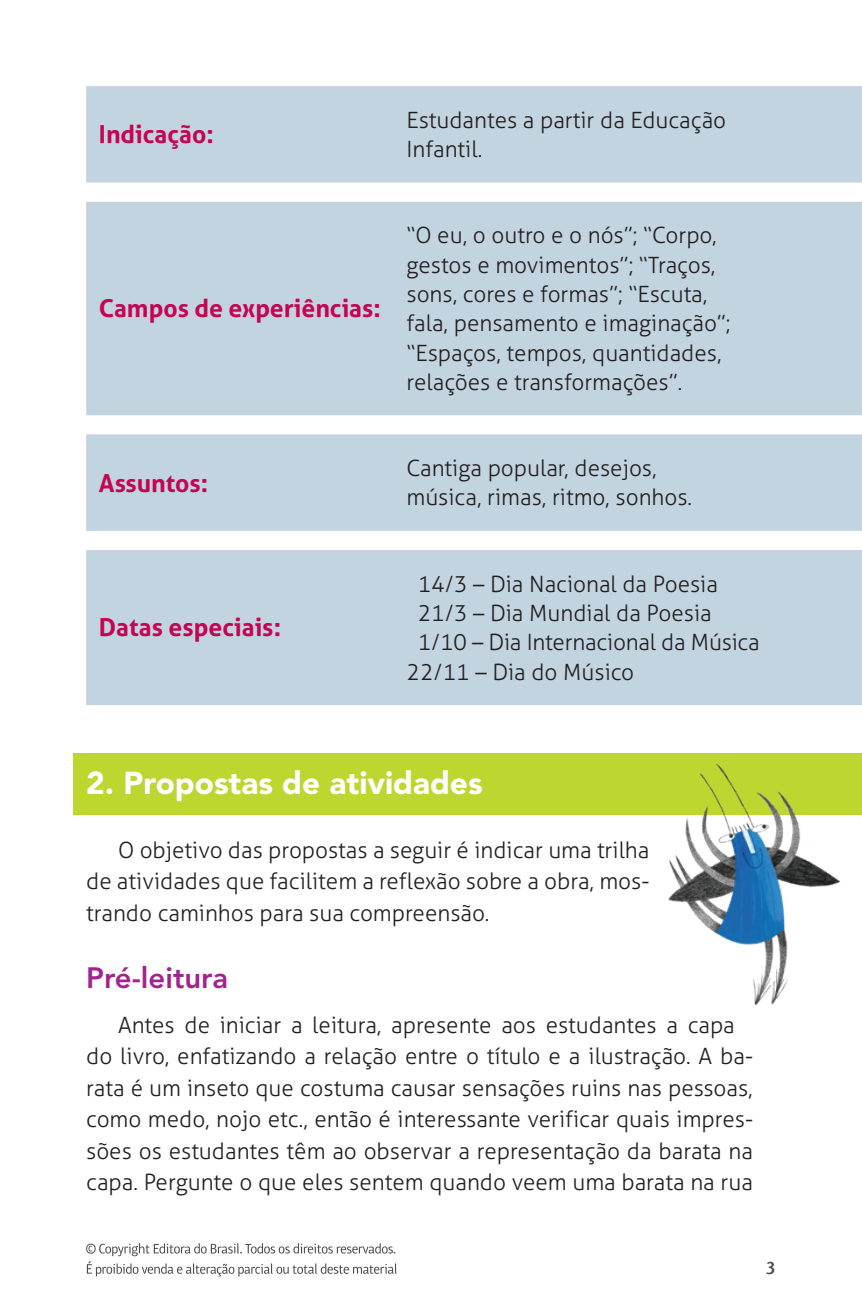
<style>
.page{position:relative;width:862px;height:1308px;background:#fff}
.page>*{position:absolute;margin:0;border:0;box-sizing:border-box;transform-origin:0 0}
.t1{font:900 31.5px "Avenir LT Std";color:#fff}
.t2{font:800 29.25px "Avenir LT Std";color:#a2238e}
.t3{font:700 24.75px "Aller";color:#c30552}
.t4{font:300 22.5px/29.2px "Aller";color:#231f20}
.t5{font:500 18px "Highlander Std";color:#4b4c4d}
</style>
<div class="page">
<svg style="left:86px;top:1243px;width:310px;height:33px"></svg>
<div style="left:73px;top:753px;width:788px;height:62px;background:#bed630"></div>
<svg style="left:86px;top:86px;width:775px;height:619px;background:#c8d7e3"></svg>
<img style="left:668px;top:764px;width:172px;height:242px">
<p class="t3" style="left:99px;top:119px;width:116px">Indicação:</p>
<p class="t3" style="left:99px;top:293px;width:283px">Campos de experiências:</p>
<p class="t3" style="left:99px;top:467px;width:111px">Assuntos:</p>
<p class="t3" style="left:99px;top:612px;width:183px">Datas especiais:</p>
<p class="t4" style="left:406px;top:105px;width:321px">Estudantes a partir da Educação<br>Infantil.</p>
<p class="t4" style="left:406px;top:221px;width:325px">“O eu, o outro e o nós”; “Corpo, gestos e movimentos”; “Traços, sons, cores e formas”; “Escuta, fala, pensamento e imaginação”; “Espaços, tempos, quantidades, relações e transformações”.</p>
<p class="t4" style="left:406px;top:453px;width:287px">Cantiga popular, desejos, música, rimas, ritmo, sonhos.</p>
<p class="t4" style="left:417px;top:569px;width:301px">14/3 – Dia Nacional da Poesia</p>
<p class="t4" style="left:417px;top:598px;width:295px">21/3 – Dia Mundial da Poesia</p>
<p class="t4" style="left:417px;top:627px;width:343px">1/10 – Dia Internacional da Música</p>
<p class="t4" style="left:406px;top:656px;width:229px">22/11 – Dia do Músico</p>
<h1 class="t1" style="left:86px;top:764px;width:398px">2. Propostas de atividades</h1>
<p class="t4" style="left:86px;top:834px;width:564px;line-height:31.5px;text-align:justify;text-indent:32px">O objetivo das propostas a seguir é indicar uma trilha de atividades que facilitem a reflexão sobre a obra, mos&shy;trando caminhos para sua compreensão.</p>
<h2 class="t2" style="left:86px;top:961px;width:143px">Pré-leitura</h2>
<p class="t4" style="left:86px;top:1008px;width:668px;line-height:31.5px;text-indent:32px">Antes de iniciar a leitura, apresente aos estudantes a capa do livro, enfatizando a relação entre o título e a ilustração. A ba&shy;rata é um inseto que costuma causar sensações ruins nas pessoas, como medo, nojo etc., então é interessante verificar quais impres&shy;sões os estudantes têm ao observar a representação da barata na capa. Pergunte o que eles sentem quando veem uma barata na rua</p>
<p class="t5" style="left:765px;top:1257px;width:11px">3</p>
</div>
